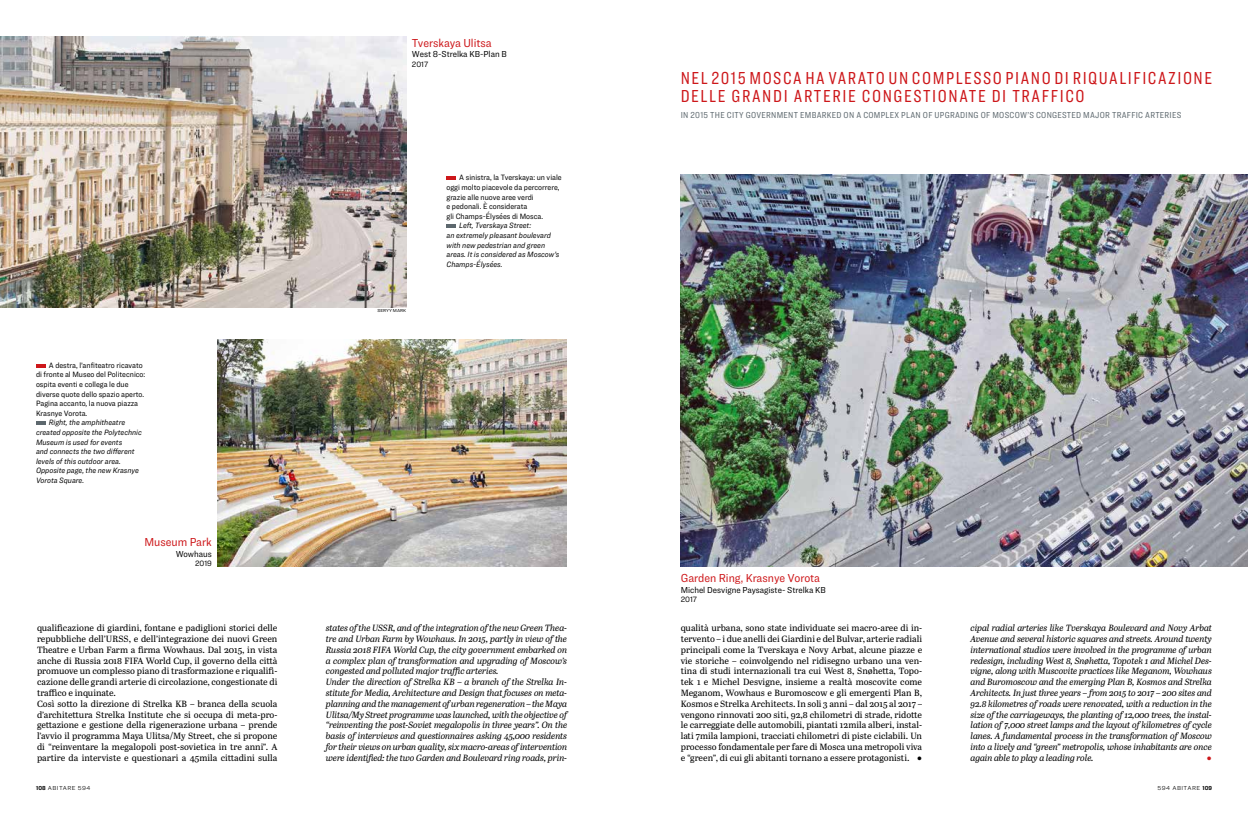
<style>
.page{position:relative;width:1248px;height:814px;background:#fff}
.page>*{position:absolute;margin:0;border:0;box-sizing:border-box;transform-origin:0 0}
.t1{font:18px/18px "Ringside Compressed";letter-spacing:.085em;color:#cd171a}
.t2{font:12px "Ringside Narrow";color:#cd171a}
.t3{font:italic 9px/10.8px "Abril Text";letter-spacing:-.015em;color:#000}
.t4{font:9px/10.8px "Abril Text";color:#000}
.t5{font:9px "Ringside Condensed";letter-spacing:.03em;color:#5d686e}
.t6{font:9px "Ringside Narrow";color:#000}
.t7{font:9px "Abril Text";color:#cd171a}
.t8{font:8px/9.6px "Ringside Narrow";color:#000}
.t9{font:italic 8px/9.6px "Ringside Narrow";color:#000}
.t10{font:300 6px "Ringside";letter-spacing:.075em;color:#000}
.t11{font:4.5px "Ringside";color:#000}
.s1{font-family:"Ringside Narrow";font-weight:700}
</style>
<div class="page">
<img style="left:217px;top:339px;width:349px;height:227px">
<img style="left:0;top:37px;width:406px;height:270px">
<svg style="left:36px;top:364px;width:9px;height:4px"></svg>
<svg style="left:36px;top:421px;width:9px;height:4px"></svg>
<svg style="left:446px;top:176px;width:9px;height:4px"></svg>
<svg style="left:446px;top:224px;width:9px;height:4px"></svg>
<img style="left:680px;top:175px;width:567px;height:391px">
<h2 class="t2" style="left:412px;top:34px;width:81px">Tverskaya Ulitsa</h2>
<p class="t6" style="left:412px;top:48px;width:96px">West 8-Strelka KB-Plan B</p>
<p class="t8" style="left:412px;top:59px;width:18px">2017</p>
<p class="t8" style="left:36px;top:360px;width:111px;text-indent:13px">A destra, l’anfiteatro ricavato di fronte al Museo del Politecnico: ospita eventi e collega le due diverse quote dello spazio aperto.<br>Pagina accanto, la nuova piazza<br>Krasnye Vorota.</p>
<p class="t9" style="left:36px;top:418px;width:107px;text-indent:13px">Right, the amphitheatre created opposite the Polytechnic<br>Museum is used for events<br>and connects the two different levels of this outdoor area.<br>Opposite page, the new Krasnye<br>Vorota Square.</p>
<h2 class="t2" style="left:144px;top:533px;width:69px">Museum Park</h2>
<p class="t6" style="left:176px;top:547px;width:38px">Wowhaus</p>
<p class="t8" style="left:195px;top:558px;width:18px">2019</p>
<p class="t11" style="left:377px;top:307px;width:30px">SERYY MARK</p>
<p class="t8" style="left:446px;top:173px;width:117px;text-indent:13px">A sinistra, la Tverskaya: un viale oggi molto piacevole da percorrere, grazie alle nuove aree verdi<br>e pedonali. È considerata<br>gli Champs-Élysées di Mosca.</p>
<p class="t9" style="left:446px;top:221px;width:114px;text-indent:13px">Left, Tverskaya Street:<br>an extremely pleasant boulevard with new pedestrian and green areas. It is considered as Moscow’s<br>Champs-Élysées.</p>
<p class="t4" style="left:37px;top:622px;width:242px">qualificazione di giardini, fontane e padiglioni storici delle repubbliche dell’URSS, e dell’integrazione dei nuovi Green Theatre e Urban Farm a firma Wowhaus. Dal 2015, in vista anche di Russia 2018 FIFA World Cup, il governo della città promuove un complesso piano di trasformazione e riqualifi&shy;cazione delle grandi arterie di circolazione, congestionate di traffico e inquinate.<br>Così sotto la direzione di Strelka KB – branca della scuola d’architettura Strelka Institute che si occupa di meta-pro&shy;gettazione e gestione della rigenerazione urbana – prende l’avvio il programma Maya Ulitsa/My Street, che si propone di “reinventare la megalopoli post-sovietica in tre anni”. A partire da interviste e questionari a 45mila cittadini sulla</p>
<p class="t3" style="left:326px;top:622px;width:243px">states of the USSR, and of the integration of the new Green Thea&shy;tre and Urban Farm by Wowhaus. In 2015, partly in view of the Russia 2018 FIFA World Cup, the city government embarked on a complex plan of transformation and upgrading of Moscow’s congested and polluted major traffic arteries.<br>Under the direction of Strelka KB – a branch of the Strelka In&shy;stitute for Media, Architecture and Design that focuses on meta&shy;planning and the management of urban regeneration – the Maya Ulitsa/My Street programme was launched, with the objective of “reinventing the post-Soviet megalopolis in three years”. On the basis of interviews and questionnaires asking 45,000 residents for their views on urban quality, six macro-areas of intervention were identified: the two Garden and Boulevard ring roads, prin-</p>
<h1 class="t1" style="left:680px;top:69px;width:533px">NEL 2015 MOSCA HA VARATO UN COMPLESSO PIANO DI RIQUALIFICAZIONE<br>DELLE GRANDI ARTERIE CONGESTIONATE DI TRAFFICO</h1>
<p class="t5" style="left:680px;top:108px;width:502px">IN 2015 THE CITY GOVERNMENT EMBARKED ON A COMPLEX PLAN OF UPGRADING OF MOSCOW’S CONGESTED MAJOR TRAFFIC ARTERIES</p>
<h2 class="t2" style="left:680px;top:569px;width:141px">Garden Ring, Krasnye Vorota</h2>
<p class="t6" style="left:680px;top:583px;width:146px">Michel Desvigne Paysagiste- Strelka KB</p>
<p class="t8" style="left:680px;top:594px;width:18px">2017</p>
<p class="t4" style="left:680px;top:622px;width:243px;text-align:justify">qualità urbana, sono state individuate sei macro-aree di in&shy;tervento – i due anelli dei Giardini e del Bulvar, arterie radiali principali come la Tverskaya e Novy Arbat, alcune piazze e vie storiche – coinvolgendo nel ridisegno urbano una ven&shy;tina di studi internazionali tra cui West 8, Snøhetta, Topo&shy;tek 1 e Michel Desvigne, insieme a realtà moscovite come Meganom, Wowhaus e Buromoscow e gli emergenti Plan B, Kosmos e Strelka Architects. In soli 3 anni – dal 2015 al 2017 – vengono rinnovati 200 siti, 92,8 chilometri di strade, ridotte le carreggiate delle automobili, piantati 12mila alberi, instal&shy;lati 7mila lampioni, tracciati chilometri di piste ciclabili. Un processo fondamentale per fare di Mosca una metropoli viva e “green”, di cui gli abitanti tornano a essere protagonisti. ○</p>
<p class="t3" style="left:970px;top:622px;width:243px;text-align:justify">cipal radial arteries like Tverskaya Boulevard and Novy Arbat Avenue and several historic squares and streets. Around twenty international studios were involved in the programme of urban redesign, including West 8, Snøhetta, Topotek 1 and Michel Des&shy;vigne, along with Muscovite practices like Meganom, Wowhaus and Buromoscow and the emerging Plan B, Kosmos and Strelka Architects. In just three years – from 2015 to 2017 – 200 sites and 92.8 kilometres of roads were renovated, with a reduction in the size of the carriageways, the planting of 12,000 trees, the instal&shy;lation of 7,000 street lamps and the layout of kilometres of cycle lanes. A fundamental process in the transformation of Moscow into a lively and “green” metropolis, whose inhabitants are once again able to play a leading role.</p>
<p class="t7" style="left:1206px;top:751px;width:7px">○</p>
<p class="t10" style="left:36px;top:784px;width:56px"><span class="s1">108</span> ABITARE 594</p>
<p class="t10" style="left:1157px;top:784px;width:56px">594 ABITARE <span class="s1">109</span></p>
</div>
